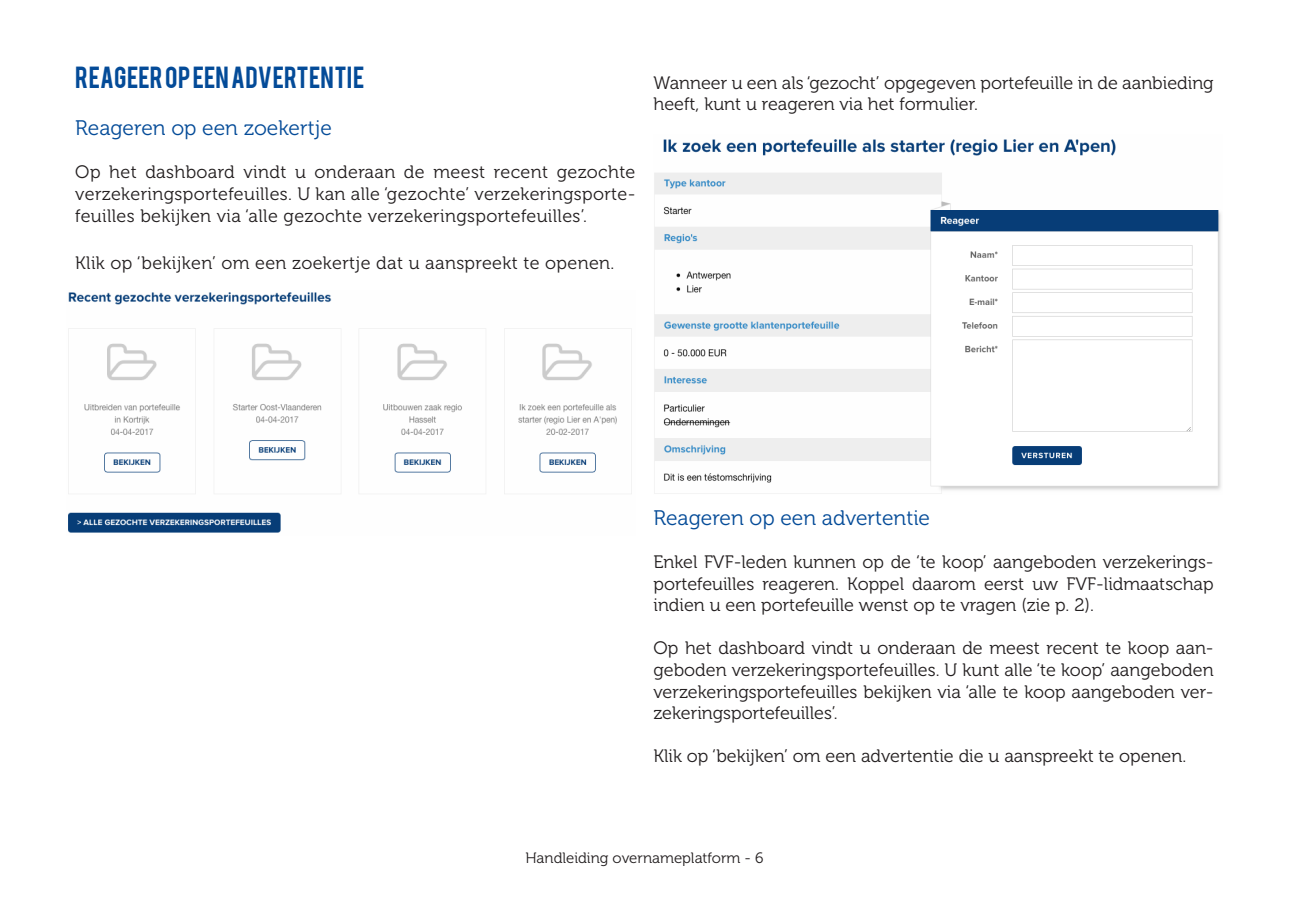
<style>
.page{position:relative;width:1289px;height:919px;background:#fff}
.page>*{position:absolute;margin:0;border:0;box-sizing:border-box;transform-origin:0 0}
.t1{font:24px "Bebas";color:#044b98}
.t2{font:21px "Museo 300";color:#044b98}
.t3{font:18px/21.6px "Museo 300";color:#231f20;text-align:justify}
.t4{font:18px "Museo 300";letter-spacing:.02em;color:#231f20}
.t5{font:15px "Museo 300";color:#231f20}
</style>
<div class="page">
<img style="left:68px;top:292px;width:564px;height:241px">
<img style="left:654px;top:139px;width:567px;height:355px">
<div style="left:1017px;top:248px;width:63px;height:13px;background:#fff"></div>
<div style="left:1017px;top:272px;width:24px;height:13px;background:#fff"></div>
<div style="left:1017px;top:296px;width:83px;height:12px;background:#fff"></div>
<p class="t1" style="left:75px;top:60px;width:291px">REAGEER OP EEN ADVERTENTIE</p>
<p class="t2" style="left:75px;top:117px;width:258px">Reageren op een zoekertje</p>
<p class="t3" style="left:75px;top:162px;width:561px">Op het dashboard vindt u onderaan de meest recent gezochte verzekeringsportefeuilles. U kan alle ‘gezochte’ verzekeringsporte&shy;feuilles bekijken via ‘alle gezochte verzekeringsportefeuilles’.</p>
<p class="t4" style="left:75px;top:252px;width:540px">Klik op ‘bekijken’ om een zoekertje dat u aanspreekt te openen.</p>
<p class="t3" style="left:653px;top:72px;width:561px">Wanneer u een als ‘gezocht’ opgegeven portefeuille in de aanbieding heeft, kunt u reageren via het formulier.</p>
<p class="t2" style="left:653px;top:506px;width:278px">Reageren op een advertentie</p>
<p class="t3" style="left:653px;top:551px;width:561px">Enkel FVF-leden kunnen op de ‘te koop’ aangeboden verzekerings&shy;portefeuilles reageren. Koppel daarom eerst uw FVF-lidmaatschap indien u een portefeuille wenst op te vragen (zie p. 2).</p>
<p class="t3" style="left:653px;top:637px;width:561px">Op het dashboard vindt u onderaan de meest recent te koop aan&shy;geboden verzekeringsportefeuilles. U kunt alle ‘te koop’ aangeboden verzekeringsportefeuilles bekijken via ‘alle te koop aangeboden ver&shy;zekeringsportefeuilles’.</p>
<p class="t3" style="left:653px;top:745px;width:534px">Klik op ‘bekijken’ om een advertentie die u aanspreekt te openen.</p>
<p class="t5" style="left:525px;top:850px;width:240px">Handleiding overnameplatform - 6</p>
</div>
